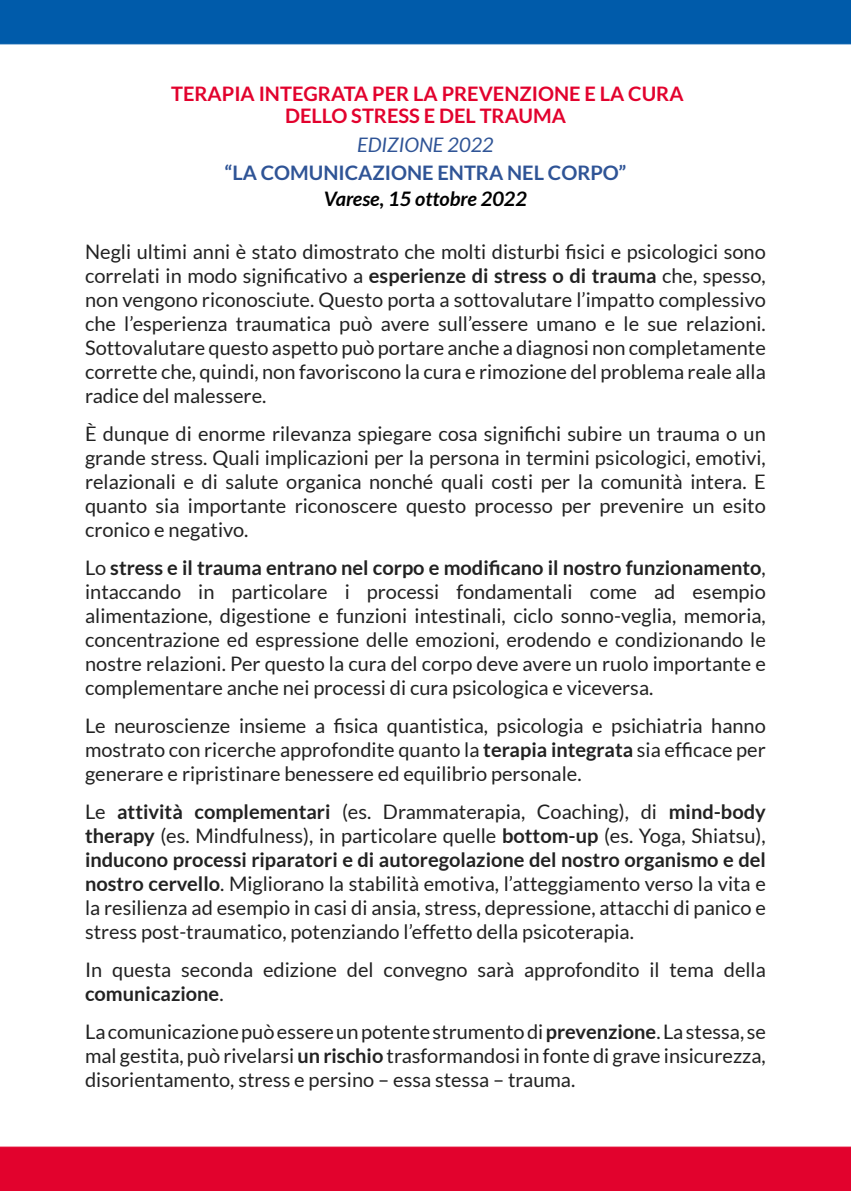
<style>
.page{position:relative;width:851px;height:1191px;background:#fff}
.page>*{position:absolute;margin:0;border:0;box-sizing:border-box;transform-origin:0 0}
.t1{font:20px/24px "Lato";color:#222;text-align:justify}
.t2{font:700 20px/22px "Lato";color:#e2022d;text-align:center}
.t3{font:700 20px "Lato";color:#2f5496}
.t4{font:italic 700 20px "Lato";color:#000}
.t5{font:italic 20px "Lato";color:#2f5496}
.s1{font-weight:700}
</style>
<div class="page">
<div style="left:0;top:0;width:850px;height:44px;background:#005baa"></div>
<div style="left:0;top:1147px;width:850px;height:44px;background:#e2022d"></div>
<p class="t2" style="left:171px;top:83px;width:514px">TERAPIA INTEGRATA PER LA PREVENZIONE E LA CURA<br>DELLO STRESS E DEL TRAUMA</p>
<p class="t5" style="left:357px;top:134px;width:138px">EDIZIONE 2022</p>
<p class="t3" style="left:224px;top:161px;width:403px">“LA COMUNICAZIONE ENTRA NEL CORPO”</p>
<p class="t4" style="left:324px;top:187px;width:205px">Varese, 15 ottobre 2022</p>
<p class="t1" style="left:85px;top:239px;width:682px">Negli ultimi anni è stato dimostrato che molti disturbi fisici e psicologici sono correlati in modo significativo a <span class="s1">esperienze di stress o di trauma</span> che, spesso, non vengono riconosciute. Questo porta a sottovalutare l’impatto complessivo che l’esperienza traumatica può avere sull’essere umano e le sue relazioni.<br>Sottovalutare questo aspetto può portare anche a diagnosi non completamente corrette che, quindi, non favoriscono la cura e rimozione del problema reale alla radice del malessere.</p>
<p class="t1" style="left:85px;top:421px;width:682px">È dunque di enorme rilevanza spiegare cosa significhi subire un trauma o un grande stress. Quali implicazioni per la persona in termini psicologici, emotivi, relazionali e di salute organica nonché quali costi per la comunità intera. E quanto sia importante riconoscere questo processo per prevenire un esito cronico e negativo.</p>
<p class="t1" style="left:85px;top:555px;width:682px">Lo <span class="s1">stress e il trauma entrano nel corpo e modificano il nostro funzionamento</span>, intaccando in particolare i processi fondamentali come ad esempio alimentazione, digestione e funzioni intestinali, ciclo sonno-veglia, memoria, concentrazione ed espressione delle emozioni, erodendo e condizionando le nostre relazioni. Per questo la cura del corpo deve avere un ruolo importante e complementare anche nei processi di cura psicologica e viceversa.</p>
<p class="t1" style="left:85px;top:713px;width:682px">Le neuroscienze insieme a fisica quantistica, psicologia e psichiatria hanno mostrato con ricerche approfondite quanto la <span class="s1">terapia integrata</span> sia efficace per generare e ripristinare benessere ed equilibrio personale.</p>
<p class="t1" style="left:85px;top:799px;width:682px">Le <span class="s1">attività complementari</span> (es. Drammaterapia, Coaching), di <span class="s1">mind-body therapy</span> (es. Mindfulness), in particolare quelle <span class="s1">bottom-up</span> (es. Yoga, Shiatsu), <span class="s1">inducono processi riparatori e di autoregolazione del nostro organismo e del nostro cervello</span>. Migliorano la stabilità emotiva, l’atteggiamento verso la vita e la resilienza ad esempio in casi di ansia, stress, depressione, attacchi di panico e stress post-traumatico, potenziando l’effetto della psicoterapia.</p>
<p class="t1" style="left:85px;top:957px;width:682px">In questa seconda edizione del convegno sarà approfondito il tema della <span class="s1">comunicazione</span>.</p>
<p class="t1" style="left:85px;top:1019px;width:682px">La comunicazione può essere un potente strumento di <span class="s1">prevenzione</span>. La stessa, se mal gestita, può rivelarsi <span class="s1">un rischio</span> trasformandosi in fonte di grave insicurezza, disorientamento, stress e persino – essa stessa – trauma.</p>
</div>
